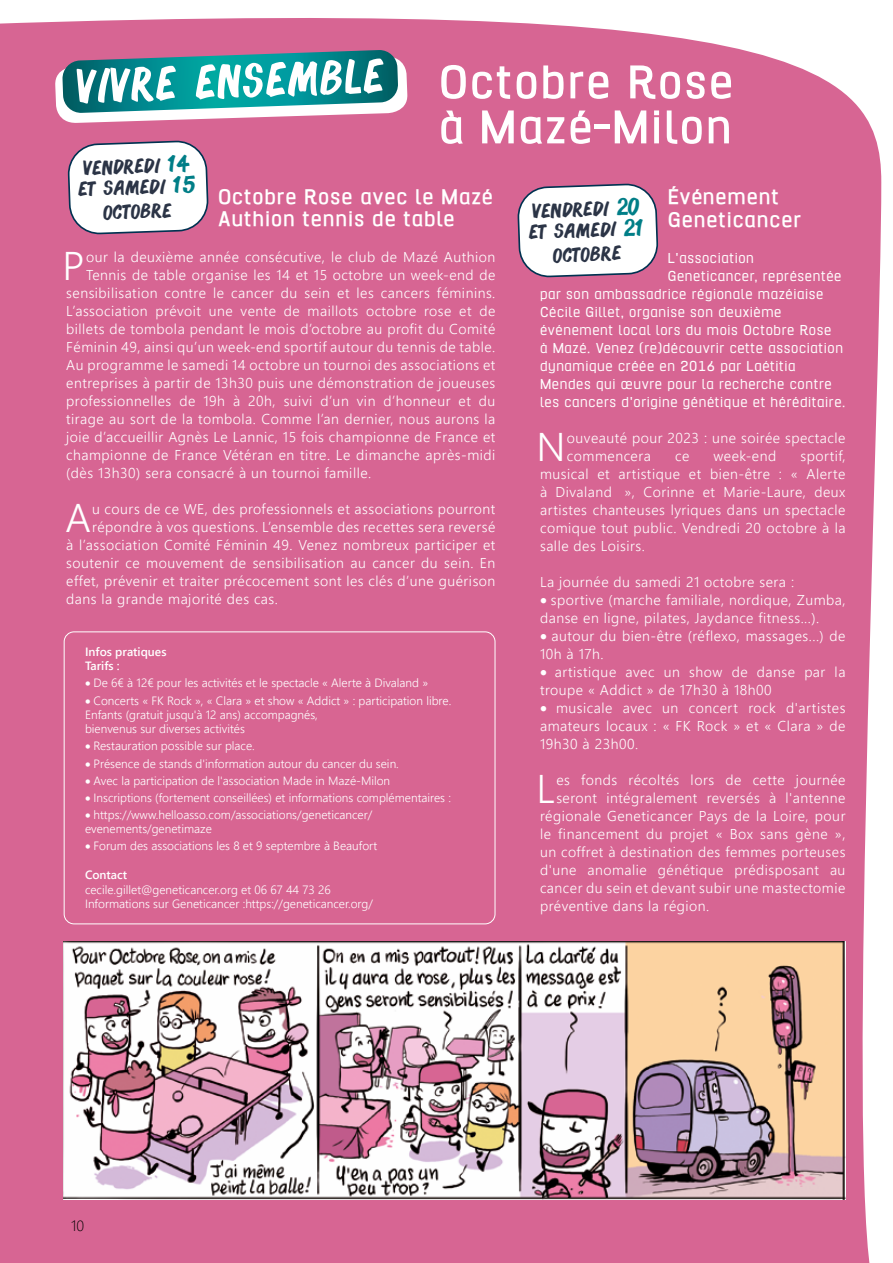
<style>
.page{position:relative;width:893px;height:1263px;background:#fff}
.page>*{position:absolute;margin:0;border:0;box-sizing:border-box;transform-origin:0 0}
.t1{font:700 52.5px/45px "Hurufo&Numero";letter-spacing:.035em;color:#fff}
.t2{font:39.9px "Webly Sleek UI Semilight";color:#fff}
.t3{font:700 24px/22.5px "Hurufo&Numero";letter-spacing:.035em;color:#fff}
.t4{font:18px/21px "Bonoco";color:#2b3446}
.t5{font:16.5px "Hurufo&Numero";letter-spacing:.035em;color:#fff}
.t6{font:15px "Webly Sleek UI Light";color:#000}
.t7{font:14.25px/18px "Webly Sleek UI Semilight";letter-spacing:.035em;color:#fff}
.t8{font:12px/14.4px "Webly Sleek UI Semilight";color:#fff}
.t9{font:12px/14.4px "Webly Sleek UI Semibold";color:#fff}
.s1{font-size:21px;color:#007e87}
</style>
<div class="page">
<div style="left:0;top:18px;width:881px;height:1245px;background:#d76593"></div>
<svg style="left:55px;top:50px;width:353px;height:73px"></svg>
<img style="left:64px;top:941px;width:781px;height:258px">
<div style="left:64px;top:632px;width:431px;height:292px;background:#d86592;border-radius:10px"></div>
<div style="left:64px;top:631px;width:431px;height:293px;border:1px solid #fff;border-radius:10px"></div>
<svg style="left:518px;top:184px;width:140px;height:93px"></svg>
<svg style="left:68px;top:141px;width:140px;height:93px"></svg>
<h1 class="t1" style="left:439px;top:60px;width:296px">Octobre Rose à Mazé-Milon</h1>
<p class="t4" style="left:77px;top:157px;width:118px;text-align:center;rotate:-2deg">vendredi <span class="s1">14 </span>et samedi <span class="s1">15</span></p>
<p class="t4" style="left:103px;top:201px;width:70px;rotate:-2deg">octobre</p>
<h3 class="t3" style="left:218px;top:185px;width:276px">Octobre Rose avec le Mazé<br>Authion tennis de table</h3>
<h2 class="t2" style="left:63px;top:236px;width:24px">P</h2>
<p class="t7" style="left:86px;top:247px;width:411px">our la deuxième année consécutive, le club de Mazé Authion</p>
<p class="t7" style="left:86px;top:265px;width:411px">Tennis de table organise les 14 et 15 octobre un week-end de</p>
<p class="t7" style="left:66px;top:283px;width:431px">sensibilisation contre le cancer du sein et les cancers féminins.</p>
<p class="t7" style="left:66px;top:301px;width:431px">L’association prévoit une vente de maillots octobre rose et de</p>
<p class="t7" style="left:66px;top:319px;width:431px">billets de tombola pendant le mois d’octobre au profit du Comité</p>
<p class="t7" style="left:66px;top:337px;width:431px">Féminin 49, ainsi qu’un week-end sportif autour du tennis de table.</p>
<p class="t7" style="left:66px;top:355px;width:431px">Au programme le samedi 14 octobre un tournoi des associations et</p>
<p class="t7" style="left:66px;top:373px;width:431px">entreprises à partir de 13h30 puis une démonstration de joueuses</p>
<p class="t7" style="left:66px;top:391px;width:431px">professionnelles de 19h à 20h, suivi d’un vin d’honneur et du</p>
<p class="t7" style="left:66px;top:409px;width:431px">tirage au sort de la tombola. Comme l’an dernier, nous aurons la</p>
<p class="t7" style="left:66px;top:427px;width:431px">joie d’accueillir Agnès Le Lannic, 15 fois championne de France et</p>
<p class="t7" style="left:66px;top:445px;width:431px">championne de France Vétéran en titre. Le dimanche après-midi</p>
<p class="t7" style="left:66px;top:463px;width:307px">(dès 13h30) sera consacré à un tournoi famille.</p>
<h2 class="t2" style="left:65px;top:488px;width:27px">A</h2>
<p class="t7" style="left:92px;top:499px;width:405px">u cours de ce WE, des professionnels et associations pourront</p>
<p class="t7" style="left:92px;top:517px;width:405px">répondre à vos questions. L’ensemble des recettes sera reversé</p>
<p class="t7" style="left:66px;top:535px;width:431px">à l’association Comité Féminin 49. Venez nombreux participer et</p>
<p class="t7" style="left:66px;top:553px;width:431px">soutenir ce mouvement de sensibilisation au cancer du sein. En</p>
<p class="t7" style="left:66px;top:571px;width:431px">effet, prévenir et traiter précocement sont les clés d’une guérison</p>
<p class="t7" style="left:66px;top:589px;width:213px">dans la grande majorité des cas.</p>
<p class="t9" style="left:85px;top:644px;width:83px">Infos pratiques<br>Tarifs :</p>
<p class="t8" style="left:85px;top:675px;width:345px">• De 6€ à 12€ pour les activités et le spectacle « Alerte à Divaland »</p>
<p class="t8" style="left:85px;top:692px;width:368px">• Concerts « FK Rock », « Clara » et show « Addict » : participation libre.<br>Enfants (gratuit jusqu'à 12 ans) accompagnés,<br>bienvenus sur diverses activités</p>
<p class="t8" style="left:85px;top:738px;width:171px">• Restauration possible sur place.</p>
<p class="t8" style="left:85px;top:755px;width:315px">• Présence de stands d'information autour du cancer du sein.</p>
<p class="t8" style="left:85px;top:773px;width:307px">• Avec la participation de l'association Made in Mazé-Milon</p>
<p class="t8" style="left:85px;top:790px;width:367px">• Inscriptions (fortement conseillées) et informations complémentaires :</p>
<p class="t8" style="left:85px;top:807px;width:289px">• https://www.helloasso.com/associations/geneticancer/ evenements/genetimaze</p>
<p class="t8" style="left:85px;top:838px;width:294px">• Forum des associations les 8 et 9 septembre à Beaufort</p>
<p class="t9" style="left:85px;top:867px;width:44px">Contact</p>
<p class="t8" style="left:85px;top:881px;width:289px">cecile.gillet@geneticancer.org et 06 67 44 73 26<br>Informations sur Geneticancer :https://geneticancer.org/</p>
<h3 class="t3" style="left:668px;top:186px;width:135px">Événement<br>Geneticancer</h3>
<p class="t5" style="left:668px;top:251px;width:88px">L'association</p>
<p class="t5" style="left:668px;top:269px;width:175px">Geneticancer, représentée</p>
<p class="t5" style="left:540px;top:287px;width:285px">par son ambassadrice régionale mazéiaise</p>
<p class="t5" style="left:540px;top:305px;width:243px">Cécile Gillet, organise son deuxième</p>
<p class="t5" style="left:540px;top:323px;width:293px">événement local lors du mois Octobre Rose</p>
<p class="t5" style="left:540px;top:341px;width:304px">à Mazé. Venez (re)découvrir cette association</p>
<p class="t5" style="left:540px;top:359px;width:257px">dynamique créée en 2016 par Laétitia</p>
<p class="t5" style="left:540px;top:377px;width:293px">Mendes qui œuvre pour la recherche contre</p>
<p class="t5" style="left:540px;top:395px;width:307px">les cancers d'origine génétique et héréditaire.</p>
<h2 class="t2" style="left:536px;top:417px;width:31px">N</h2>
<p class="t7" style="left:567px;top:428px;width:280px">ouveauté pour 2023 : une soirée spectacle commencera</p>
<p class="t4" style="left:528px;top:200px;width:116px;rotate:-2deg">vendredi <span class="s1">20 </span>et samedi <span class="s1">21</span></p>
<p class="t4" style="left:552px;top:244px;width:70px;rotate:-2deg">octobre</p>
<p class="t7" style="left:540px;top:446px;width:307px;text-align:justify;text-indent:260px">sportif, musical et artistique et bien-être : « Alerte à Divaland », Corinne et Marie-Laure, deux artistes chanteuses lyriques dans un spectacle comique tout public. Vendredi 20 octobre à la salle des Loisirs.</p>
<p class="t7" style="left:540px;top:572px;width:256px">La journée du samedi 21 octobre sera :</p>
<p class="t7" style="left:540px;top:590px;width:307px">• sportive (marche familiale, nordique, Zumba, danse en ligne, pilates, Jaydance fitness...).</p>
<p class="t7" style="left:540px;top:626px;width:307px">• autour du bien-être (réflexo, massages...) de<br>10h à 17h.</p>
<p class="t7" style="left:540px;top:662px;width:307px">• artistique avec un show de danse par la troupe « Addict » de 17h30 à 18h00</p>
<p class="t7" style="left:540px;top:698px;width:307px;text-align:justify">• musicale avec un concert rock d'artistes amateurs locaux : « FK Rock » et « Clara » de 19h30 à 23h00.</p>
<h2 class="t2" style="left:536px;top:759px;width:20px">L</h2>
<p class="t7" style="left:556px;top:770px;width:291px">es fonds récoltés lors de cette journée</p>
<p class="t7" style="left:675px;top:446px;width:16px">ce</p>
<p class="t7" style="left:713px;top:446px;width:64px">week-end</p>
<p class="t7" style="left:556px;top:788px;width:291px">seront intégralement reversés à l'antenne</p>
<p class="t7" style="left:540px;top:806px;width:307px">régionale Geneticancer Pays de la Loire, pour</p>
<p class="t7" style="left:540px;top:824px;width:307px">le financement du projet « Box sans gène »,</p>
<p class="t7" style="left:540px;top:842px;width:307px">un coffret à destination des femmes porteuses</p>
<p class="t7" style="left:540px;top:860px;width:307px">d'une anomalie génétique prédisposant au</p>
<p class="t7" style="left:540px;top:878px;width:307px">cancer du sein et devant subir une mastectomie</p>
<p class="t7" style="left:540px;top:896px;width:171px">préventive dans la région.</p>
<p class="t6" style="left:71px;top:1215px;width:15px">10</p>
</div>
